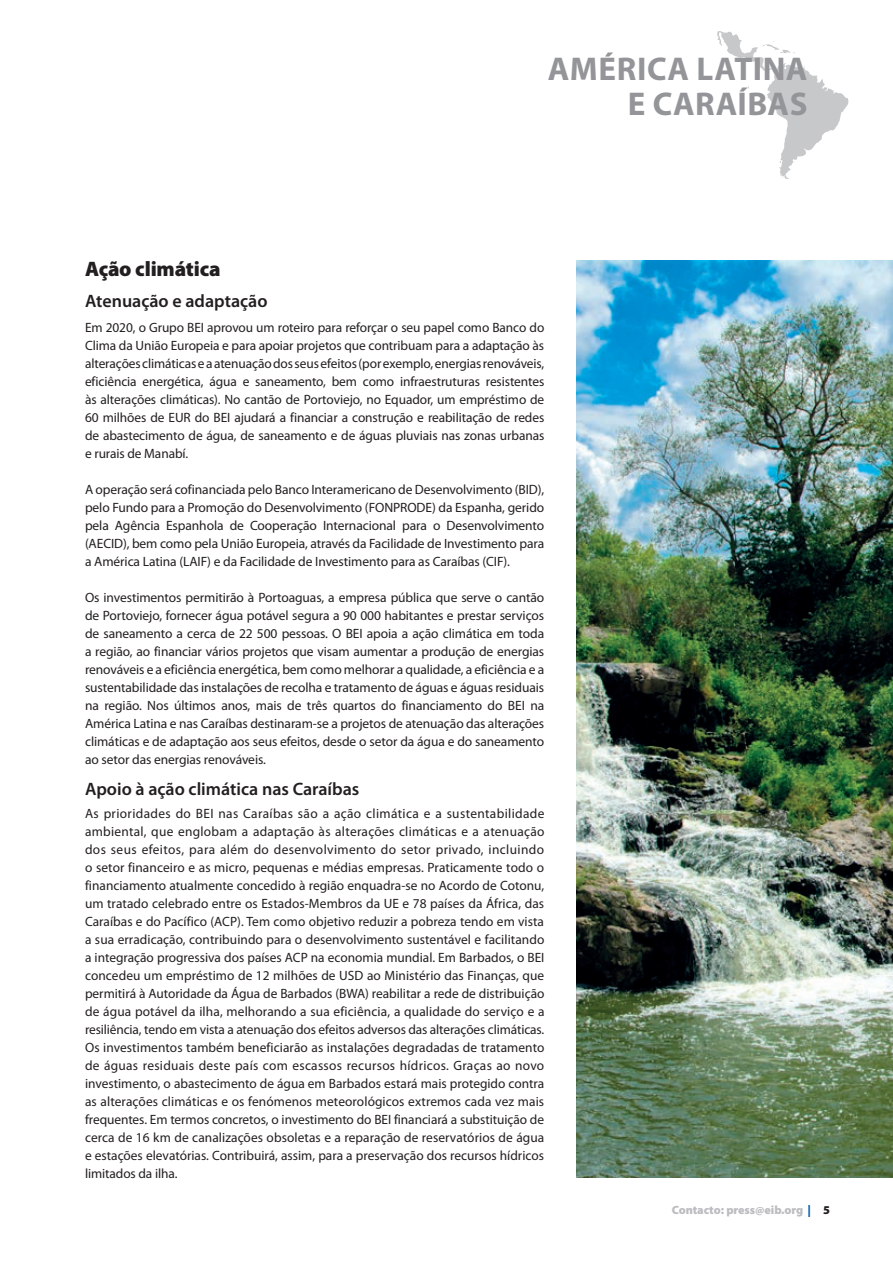
<style>
.page{position:relative;width:893px;height:1263px;background:#fff}
.page>*{position:absolute;margin:0;border:0;box-sizing:border-box;transform-origin:0 0}
.t1{font:700 33px/34.5px "Myriad Pro";letter-spacing:.015em;color:#939598;text-align:right}
.EA_Titre_02{font:900 21px "Myriad Pro";letter-spacing:-.01em;color:#231f20}
._04-TEXTE_COURANT{font:600 18px "Myriad Pro";color:#231f20}
.EA_Texte_Courant{font:13.5px/18px "Myriad Pro";letter-spacing:-.005em;color:#231f20;text-align:justify}
.t2{font:900 12px "Myriad Pro";letter-spacing:-.005em;color:#bcbdc0}
.s1{color:#015ca8}
.s2{color:#231f20}
</style>
<div class="page">
<svg style="left:717px;top:31px;width:131px;height:148px"></svg>
<img style="left:576px;top:260px;width:317px;height:918px">
<h1 class="t1" style="left:548px;top:52px;width:261px">AMÉRICA LATINA<br>E CARAÍBAS</h1>
<p class="EA_Titre_02" style="left:85px;top:257px;width:137px">Ação climática</p>
<p class="_04-TEXTE_COURANT" style="left:85px;top:291px;width:184px">Atenuação e adaptação</p>
<p class="EA_Texte_Courant" style="left:85px;top:319px;width:461px">Em 2020, o Grupo BEI aprovou um roteiro para reforçar o seu papel como Banco do Clima da União Europeia e para apoiar projetos que contribuam para a adaptação às alterações climáticas e a atenuação dos seus efeitos (por exemplo, energias renováveis, eficiência energética, água e saneamento, bem como infraestruturas resistentes às alterações climáticas). No cantão de Portoviejo, no Equador, um empréstimo de 60 milhões de EUR do BEI ajudará a financiar a construção e reabilitação de redes de abastecimento de água, de saneamento e de águas pluviais nas zonas urbanas e rurais de Manabí.</p>
<p class="EA_Texte_Courant" style="left:85px;top:481px;width:461px">A operação será cofinanciada pelo Banco Interamericano de Desenvolvimento (BID), pelo Fundo para a Promoção do Desenvolvimento (FONPRODE) da Espanha, gerido pela Agência Espanhola de Cooperação Internacional para o Desenvolvimento (AECID), bem como pela União Europeia, através da Facilidade de Investimento para a América Latina (LAIF) e da Facilidade de Investimento para as Caraíbas (CIF).</p>
<p class="EA_Texte_Courant" style="left:85px;top:589px;width:461px">Os investimentos permitirão à Portoaguas, a empresa pública que serve o cantão de Portoviejo, fornecer água potável segura a 90 000 habitantes e prestar serviços de saneamento a cerca de 22 500 pessoas. O BEI apoia a ação climática em toda a região, ao financiar vários projetos que visam aumentar a produção de energias renováveis e a eficiência energética, bem como melhorar a qualidade, a eficiência e a sustentabilidade das instalações de recolha e tratamento de águas e águas residuais na região. Nos últimos anos, mais de três quartos do financiamento do BEI na América Latina e nas Caraíbas destinaram-se a projetos de atenuação das alterações climáticas e de adaptação aos seus efeitos, desde o setor da água e do saneamento ao setor das energias renováveis.</p>
<p class="_04-TEXTE_COURANT" style="left:85px;top:779px;width:276px">Apoio à ação climática nas Caraíbas</p>
<p class="EA_Texte_Courant" style="left:85px;top:805px;width:461px">As prioridades do BEI nas Caraíbas são a ação climática e a sustentabilidade ambiental, que englobam a adaptação às alterações climáticas e a atenuação dos seus efeitos, para além do desenvolvimento do setor privado, incluindo o setor financeiro e as micro, pequenas e médias empresas. Praticamente todo o financiamento atualmente concedido à região enquadra-se no Acordo de Cotonu, um tratado celebrado entre os Estados-Membros da UE e 78 países da África, das Caraíbas e do Pacífico (ACP). Tem como objetivo reduzir a pobreza tendo em vista a sua erradicação, contribuindo para o desenvolvimento sustentável e facilitando a integração progressiva dos países ACP na economia mundial. Em Barbados, o BEI concedeu um empréstimo de 12 milhões de USD ao Ministério das Finanças, que permitirá à Autoridade da Água de Barbados (BWA) reabilitar a rede de distribuição de água potável da ilha, melhorando a sua eficiência, a qualidade do serviço e a resiliência, tendo em vista a atenuação dos efeitos adversos das alterações climáticas.<br>Os investimentos também beneficiarão as instalações degradadas de tratamento de águas residuais deste país com escassos recursos hídricos. Graças ao novo investimento, o abastecimento de água em Barbados estará mais protegido contra as alterações climáticas e os fenómenos meteorológicos extremos cada vez mais frequentes. Em termos concretos, o investimento do BEI financiará a substituição de cerca de 16 km de canalizações obsoletas e a reparação de reservatórios de água e estações elevatórias. Contribuirá, assim, para a preservação dos recursos hídricos limitados da ilha.</p>
<p class="t2" style="left:672px;top:1203px;width:160px">Contacto: press@eib.org <span class="s1">|</span> <span class="s2">5</span></p>
</div>
